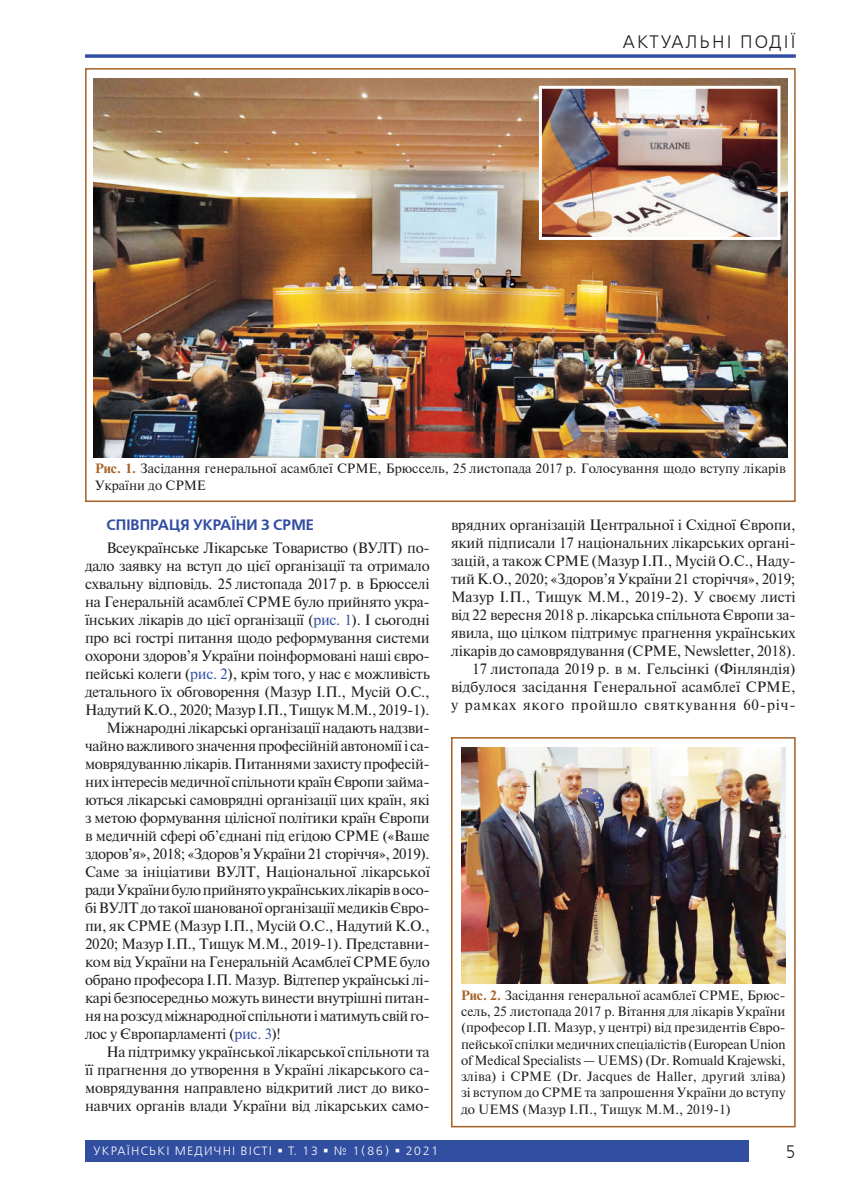
<style>
.page{position:relative;width:851px;height:1204px;background:#fff}
.page>*{position:absolute;margin:0;border:0;box-sizing:border-box;transform-origin:0 0}
.t1{font:18px "Free Set C";letter-spacing:.115em;color:#231f20}
.t2{font:18px "Free Set C";letter-spacing:.115em;color:#231f20;scale:.9 1}
.t3{font:15px/18px "Newton";letter-spacing:-.02em;color:#231f20;text-align:right}
.t4{font:700 15px "Free Set C";color:#324ea1}
.t5{font:13.5px/16.2px "Newton";color:#231f20;text-align:justify}
.t6{font:12px "Free Set C";letter-spacing:.1em;color:#fff}
.s1{font-weight:700;color:#a56126}
.s2{color:#324ea1}
</style>
<div class="page">
<div style="left:85px;top:1140px;width:663px;height:21px;background:#324ea1"></div>
<img style="left:461px;top:747px;width:323px;height:236px">
<div style="left:451px;top:737px;width:344px;height:390px;border:2px solid #a56126"></div>
<img style="left:94px;top:78px;width:693px;height:379px">
<div style="left:85px;top:68px;width:710px;height:434px;border:2px solid #a56126"></div>
<img style="left:543px;top:90px;width:233px;height:146px">
<div style="left:539px;top:86px;width:241px;height:154px;border:3px solid #fff"></div>
<hr style="left:85px;top:55px;width:710px;height:3px;background:#324ea1">
<p class="t1" style="left:622px;top:31px;width:174px">АКТУАЛЬНІ ПОДІЇ</p>
<p class="t1" style="left:707px;top:31px;width:89px">РУБРИКА</p>
<p class="t5" style="left:95px;top:460px;width:692px"><span class="s1">Рис. 1.</span> Засідання генеральної асамблеї СРМЕ, Брюссель, 25 листопада 2017 р. Голосування щодо вступу лікарів<br>України до СРМЕ</p>
<p class="t4" style="left:106px;top:516px;width:209px">СПІВПРАЦЯ УКРАЇНИ З СРМЕ</p>
<p class="t3" style="left:106px;top:538px;width:325px">Всеукраїнське Лікарське Товариство (ВУЛТ) по-</p>
<p class="t3" style="left:85px;top:556px;width:346px">дало заявку на вступ до цієї організації та отримало</p>
<p class="t3" style="left:85px;top:574px;width:346px">схвальну відповідь. 25 листопада 2017 р. в Брюсселі</p>
<p class="t3" style="left:85px;top:592px;width:346px">на Генеральній асамблеї СРМЕ було прийнято укра-</p>
<p class="t3" style="left:85px;top:610px;width:346px">їнських лікарів до цієї організації (<span class="s2">рис. 1</span>). І сьогодні</p>
<p class="t3" style="left:85px;top:628px;width:346px">про всі гострі питання щодо реформування системи</p>
<p class="t3" style="left:85px;top:646px;width:346px">охорони здоров’я України поінформовані наші євро-</p>
<p class="t3" style="left:85px;top:664px;width:346px">пейські колеги (<span class="s2">рис. 2</span>), крім того, у нас є можливість</p>
<p class="t3" style="left:85px;top:682px;width:346px">детального їх обговорення (Мазур І.П., Мусій О.С.,</p>
<p class="t3" style="left:85px;top:700px;width:346px">НадутийК.О., 2020; Мазур І.П., Тищук М.М., 2019-1).</p>
<p class="t3" style="left:106px;top:718px;width:325px">Міжнародні лікарські організації надають надзви-</p>
<p class="t3" style="left:85px;top:736px;width:346px">чайно важливого значення професійній автономії і са-</p>
<p class="t3" style="left:85px;top:754px;width:346px">моврядуванню лікарів. Питаннями захисту професій-</p>
<p class="t3" style="left:85px;top:772px;width:346px">них інтересів медичної спільноти країн Європи займа-</p>
<p class="t3" style="left:85px;top:790px;width:346px">ються лікарські самоврядні організації цих країн, які</p>
<p class="t3" style="left:85px;top:808px;width:346px">з метою формування цілісної політики країн Європи</p>
<p class="t3" style="left:85px;top:826px;width:346px">в медичній сфері об’єднані під егідою CPME («Ваше</p>
<p class="t3" style="left:85px;top:844px;width:346px">здоров’я», 2018; «Здоров’я України 21 сторіччя», 2019).</p>
<p class="t3" style="left:85px;top:862px;width:346px">Саме за ініціативи ВУЛТ, Національної лікарської</p>
<p class="t3" style="left:85px;top:880px;width:346px">ради України було прийнято українських лікарів восо-</p>
<p class="t3" style="left:85px;top:898px;width:346px">бі ВУЛТ до такої шанованої організації медиків Євро-</p>
<p class="t3" style="left:85px;top:916px;width:346px">пи, як СРМЕ (Мазур І.П., Мусій О.С., Надутий К.О.,</p>
<p class="t3" style="left:85px;top:934px;width:346px">2020; Мазур І.П., Тищук М.М., 2019-1). Представни-</p>
<p class="t3" style="left:85px;top:952px;width:346px">ком від України на Генеральній Асамблеї СРМЕ було</p>
<p class="t3" style="left:85px;top:970px;width:346px">обрано професора І.П. Мазур. Відтепер українські лі-</p>
<p class="t3" style="left:85px;top:988px;width:346px">карі безпосередньо можуть винести внутрішні питан-</p>
<p class="t3" style="left:85px;top:1006px;width:346px">ня нарозсуд міжнародної спільноти і матимуть свій го-</p>
<p class="t3" style="left:85px;top:1024px;width:197px">лос у Європарламенті (<span class="s2">рис. 3</span>)!</p>
<p class="t3" style="left:106px;top:1042px;width:324px">На підтримку української лікарської спільноти та</p>
<p class="t3" style="left:85px;top:1060px;width:346px">її прагнення до утворення в Україні лікарського са-</p>
<p class="t3" style="left:85px;top:1078px;width:346px">моврядування направлено відкритий лист до вико-</p>
<p class="t3" style="left:85px;top:1096px;width:346px">навчих органів влади України від лікарських само-</p>
<p class="t3" style="left:451px;top:515px;width:346px">врядних організацій Центральної і Східної Європи, який підписали 17 національних лікарських органі&shy;зацій, а також СPME (Мазур І.П., Мусій О.С., Наду&shy;тий К.О., 2020; «Здоров’я України 21 сторіччя», 2019; Мазур І.П., Тищук М.М., 2019-2). У своєму листі від 22 вересня 2018 р. лікарська спільнота Європи за&shy;явила, що цілком підтримує прагнення українських лікарів до самоврядування (CPME, Newsletter, 2018).<br>17 листопада 2019 р. в м. Гельсінкі (Фінляндія) відбулося засідання Генеральної асамблеї СРМЕ, у рамках якого пройшло святкування 60-річ-</p>
<p class="t5" style="left:461px;top:986px;width:326px"><span class="s1">Рис. 2.</span> Засідання генеральної асамблеї СРМЕ, Брюс&shy;сель, 25 листопада 2017 р. Вітання для лікарів України (професор І.П. Мазур, у центрі) від президентів Євро&shy;пейської спілки медичних спеціалістів (European Union of Medical Specialists — UEMS) (Dr. Romuald Krajewski, зліва) і СРМЕ (Dr. Jacques de Haller, другий зліва) зі вступом до СРМЕ та запрошення України до вступу до UEMS (Мазур І.П., Тищук М.М., 2019-1)</p>
<p class="t6" style="left:94px;top:1144px;width:346px">УКРАЇНСЬКІ МЕДИЧНІ ВІСТІ ▪ Т. 13 ▪ № 1(86) ▪ 2021</p>
<p class="t2" style="left:785px;top:1140px;width:13px">5</p>
</div>
